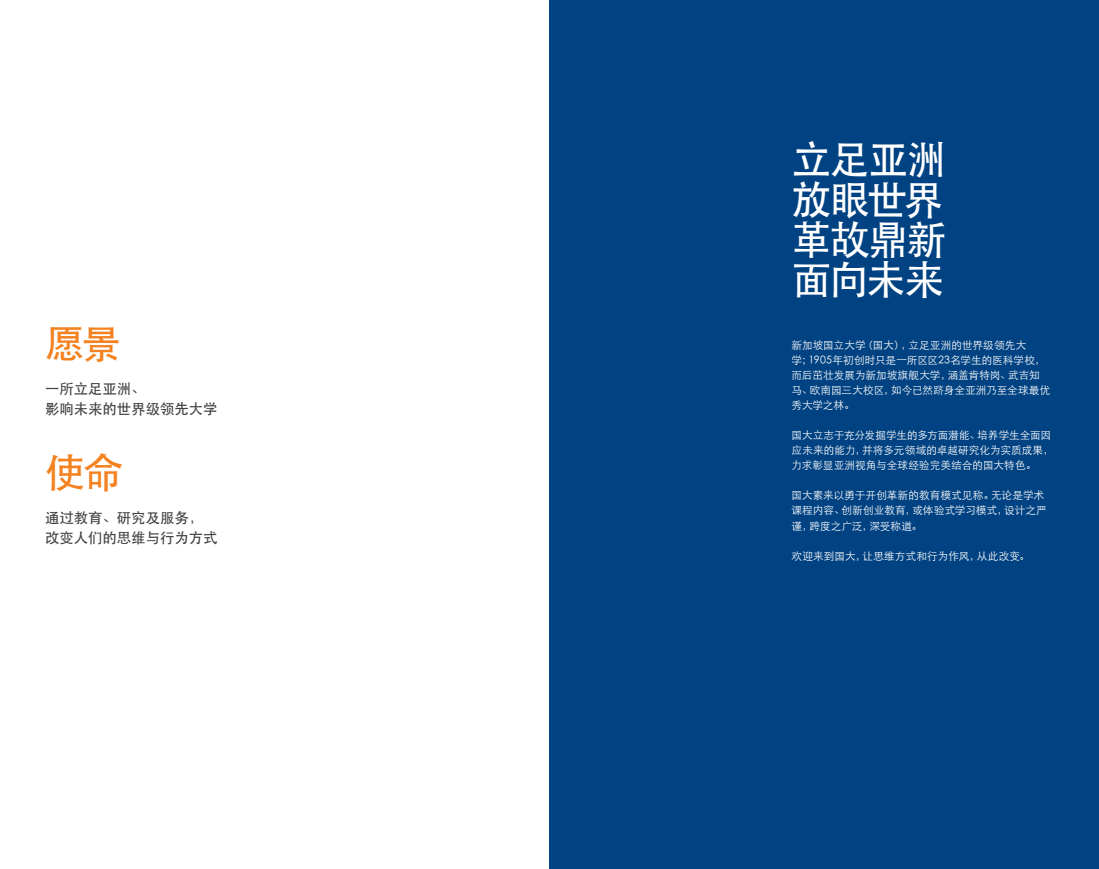
<style>
.page{position:relative;width:1099px;height:869px;background:#fff}
.page>*{position:absolute;margin:0;border:0;box-sizing:border-box;transform-origin:0 0}
.t1{font:40.12px/40.1px "ST Heiti";letter-spacing:-.055em;color:#fff;text-align:justify}
.t2{font:40.12px "ST Heiti";color:#f58220}
.t3{font:14.38px/20px "ST Heiti";color:#414042}
.t4{font:10.62px/15px "ST Xihei";color:#fff}
</style>
<div class="page">
<div style="left:549px;top:0;width:549px;height:868px;background:#004282"></div>
<h1 class="t2" style="left:45px;top:323px;width:78px">愿景</h1>
<h2 class="t3" style="left:45px;top:379px;width:174px">一所立足亚洲、<br>影响未来的世界级领先大学</h2>
<h1 class="t2" style="left:45px;top:452px;width:80px">使命</h1>
<h2 class="t3" style="left:45px;top:507px;width:174px">通过教育、研究及服务，改变人们的思维与行为方式</h2>
<h1 class="t1" style="left:791px;top:139px;width:157px">立足亚洲放眼世界革故鼎新面向未来</h1>
<p class="t4" style="left:791px;top:338px;width:260px">新加坡国立大学（国大），立足亚洲的世界级领先大<br>学；1905年初创时只是一所区区23名学生的医科学校，而后茁壮发展为新加坡旗舰大学，涵盖肯特岗、武吉知马、欧南园三大校区，如今已然跻身全亚洲乃至全球最优秀大学之林。</p>
<p class="t4" style="left:791px;top:428px;width:263px">国大立志于充分发掘学生的多方面潜能、培养学生全面因应未来的能力，并将多元领域的卓越研究化为实质成果，力求彰显亚洲视角与全球经验完美结合的国大特色。</p>
<p class="t4" style="left:791px;top:488px;width:257px">国大素来以勇于开创革新的教育模式见称。无论是学术课程内容、创新创业教育，或体验式学习模式，设计之严谨，跨度之广泛，深受称道。</p>
<p class="t4" style="left:791px;top:548px;width:240px">欢迎来到国大，让思维方式和行为作风，从此改变。</p>
</div>
